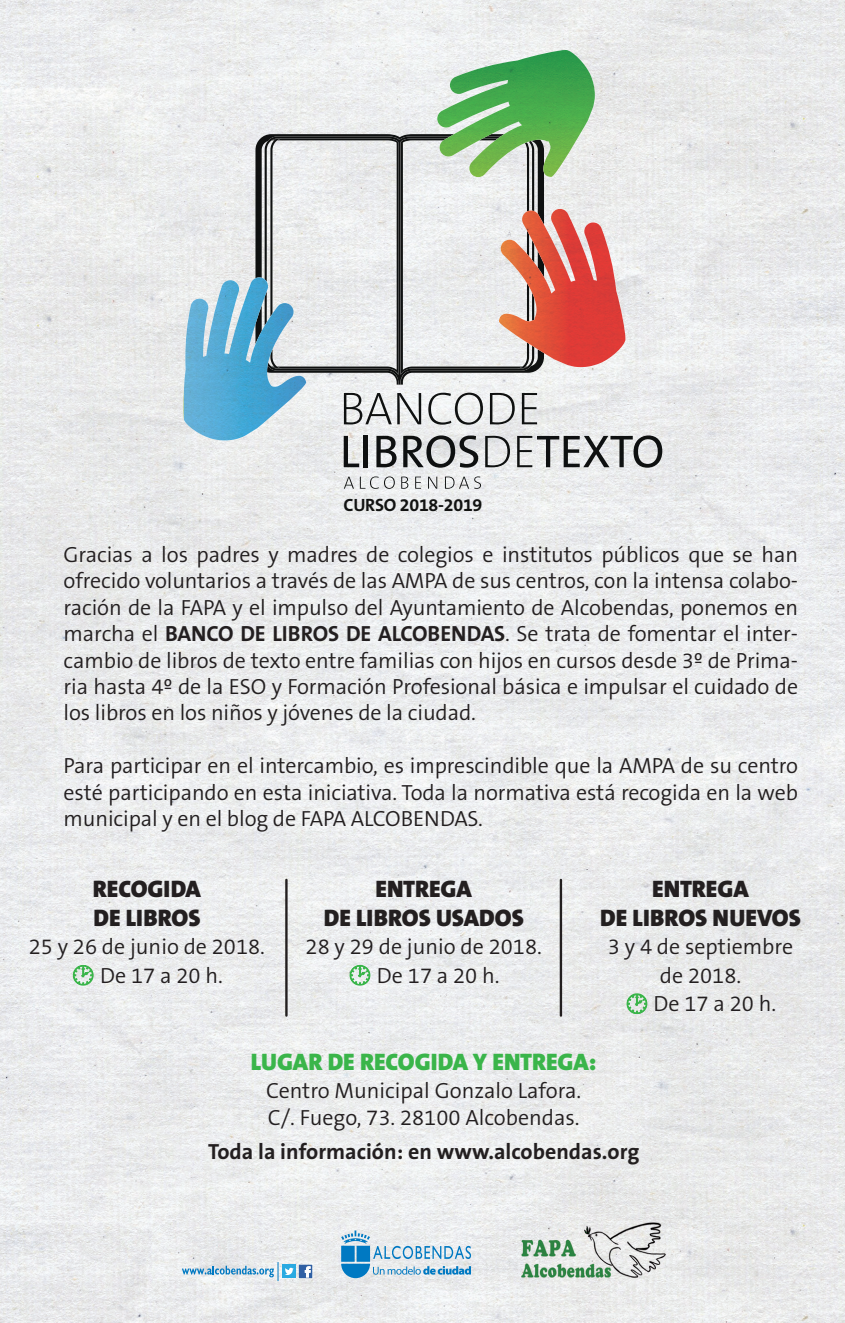
<style>
.page{position:relative;width:845px;height:1323px;background:#fff}
.page>*{position:absolute;margin:0;border:0;box-sizing:border-box;transform-origin:0 0}
.t1{font:900 24px/28.8px "The Sans B9";color:#231f20;text-align:center}
.t2{font:900 24px "The Sans B9";color:#3ab54a}
.t3{font:300 22px/26.4px "The Sans B4";letter-spacing:-.005em;color:#231f20}
.t4{font:700 22px "The Sans B7";color:#231f20}
.t5{font:700 17.8px "The Sans B7";letter-spacing:-.015em;color:#121312}
.s1{font-family:"The Sans B7";font-weight:700}
</style>
<div class="page">
<img style="left:0;top:0;width:845px;height:1322px">
<img style="left:255px;top:134px;width:289px;height:250px">
<img style="left:265px;top:136px;width:269px;height:248px">
<img style="left:344px;top:393px;width:18px;height:31px">
<img style="left:365px;top:393px;width:56px;height:31px">
<img style="left:428px;top:392px;width:23px;height:32px">
<img style="left:455px;top:392px;width:82px;height:32px">
<img style="left:344px;top:436px;width:15px;height:31px">
<img style="left:363px;top:436px;width:5px;height:31px">
<img style="left:376px;top:436px;width:21px;height:31px">
<img style="left:403px;top:435px;width:21px;height:32px">
<img style="left:426px;top:435px;width:52px;height:32px">
<img style="left:485px;top:436px;width:47px;height:31px">
<img style="left:537px;top:436px;width:22px;height:31px">
<img style="left:564px;top:436px;width:16px;height:31px">
<img style="left:583px;top:435px;width:27px;height:32px">
<img style="left:610px;top:435px;width:52px;height:32px">
<svg style="left:344px;top:476px;width:10px;height:12px"></svg>
<svg style="left:360px;top:476px;width:35px;height:13px"></svg>
<svg style="left:401px;top:476px;width:7px;height:12px"></svg>
<svg style="left:415px;top:476px;width:6px;height:12px"></svg>
<svg style="left:428px;top:476px;width:9px;height:12px"></svg>
<svg style="left:445px;top:476px;width:36px;height:13px"></svg>
<img style="left:183px;top:277px;width:123px;height:163px">
<img style="left:522px;top:209px;width:53px;height:73px">
<img style="left:437px;top:60px;width:80px;height:86px">
<svg style="left:341px;top:1230px;width:130px;height:47px;background:#accde1"></svg>
<svg style="left:182px;top:1261px;width:97px;height:19px"></svg>
<div style="left:282px;top:1264px;width:14px;height:13px;background:#2aaae1"></div>
<svg style="left:285px;top:1267px;width:9px;height:7px"></svg>
<div style="left:299px;top:1264px;width:13px;height:13px;background:#3060a4"></div>
<svg style="left:305px;top:1266px;width:5px;height:10px"></svg>
<img style="left:521px;top:1220px;width:145px;height:62px">
<hr style="left:285px;top:879px;width:3px;height:136px;background:#231f20">
<hr style="left:560px;top:879px;width:2px;height:136px;background:#231f20">
<svg style="left:73px;top:964px;width:21px;height:21px"></svg>
<svg style="left:349px;top:964px;width:22px;height:21px"></svg>
<svg style="left:626px;top:992px;width:22px;height:22px"></svg>
<p class="t5" style="left:343px;top:495px;width:140px">CURSO 2018-2019</p>
<p class="t3" style="left:64px;top:542px;width:736px;text-align:justify">Gracias a los padres y madres de colegios e institutos públicos que se han ofrecido voluntarios a través de las AMPA de sus centros, con la intensa colabo&shy;ración de la FAPA y el impulso del Ayuntamiento de Alcobendas, ponemos en marcha el <span class="s1">BANCO DE LIBROS DE ALCOBENDAS</span>. Se trata de fomentar el inter&shy;cambio de libros de texto entre familias con hijos en cursos desde 3º de Prima&shy;ria hasta 4º de la ESO y Formación Profesional básica e impulsar el cuidado de los libros en los niños y jóvenes de la ciudad.</p>
<p class="t3" style="left:64px;top:753px;width:736px;text-align:justify">Para participar en el intercambio, es imprescindible que la AMPA de su centro esté participando en esta iniciativa. Toda la normativa está recogida en la web municipal y en el blog de FAPA ALCOBENDAS.</p>
<p class="t1" style="left:93px;top:875px;width:110px;text-align:left">RECOGIDA<br>DE LIBROS</p>
<p class="t3" style="left:100px;top:933px;width:166px;line-height:28.4px;text-indent:-71px">25 y 26 de junio de 2018.<br>De 17 a 20 h.</p>
<p class="t1" style="left:324px;top:875px;width:201px">ENTREGA<br>DE LIBROS USADOS</p>
<p class="t3" style="left:377px;top:933px;width:166px;line-height:28.4px;text-indent:-71px">28 y 29 de junio de 2018.<br>De 17 a 20 h.</p>
<p class="t1" style="left:600px;top:875px;width:202px">ENTREGA<br>DE LIBROS NUEVOS</p>
<p class="t3" style="left:653px;top:933px;width:141px;line-height:28.4px;text-indent:-46px">3 y 4 de septiembre de 2018.<br>De 17 a 20 h.</p>
<p class="t2" style="left:251px;top:1048px;width:347px">LUGAR DE RECOGIDA Y ENTREGA:</p>
<p class="t3" style="left:266px;top:1077px;width:317px">Centro Municipal Gonzalo Lafora.<br>C/. Fuego, 73. 28100 Alcobendas.</p>
<p class="t4" style="left:208px;top:1139px;width:433px">Toda la información: en www.alcobendas.org</p>
</div>
